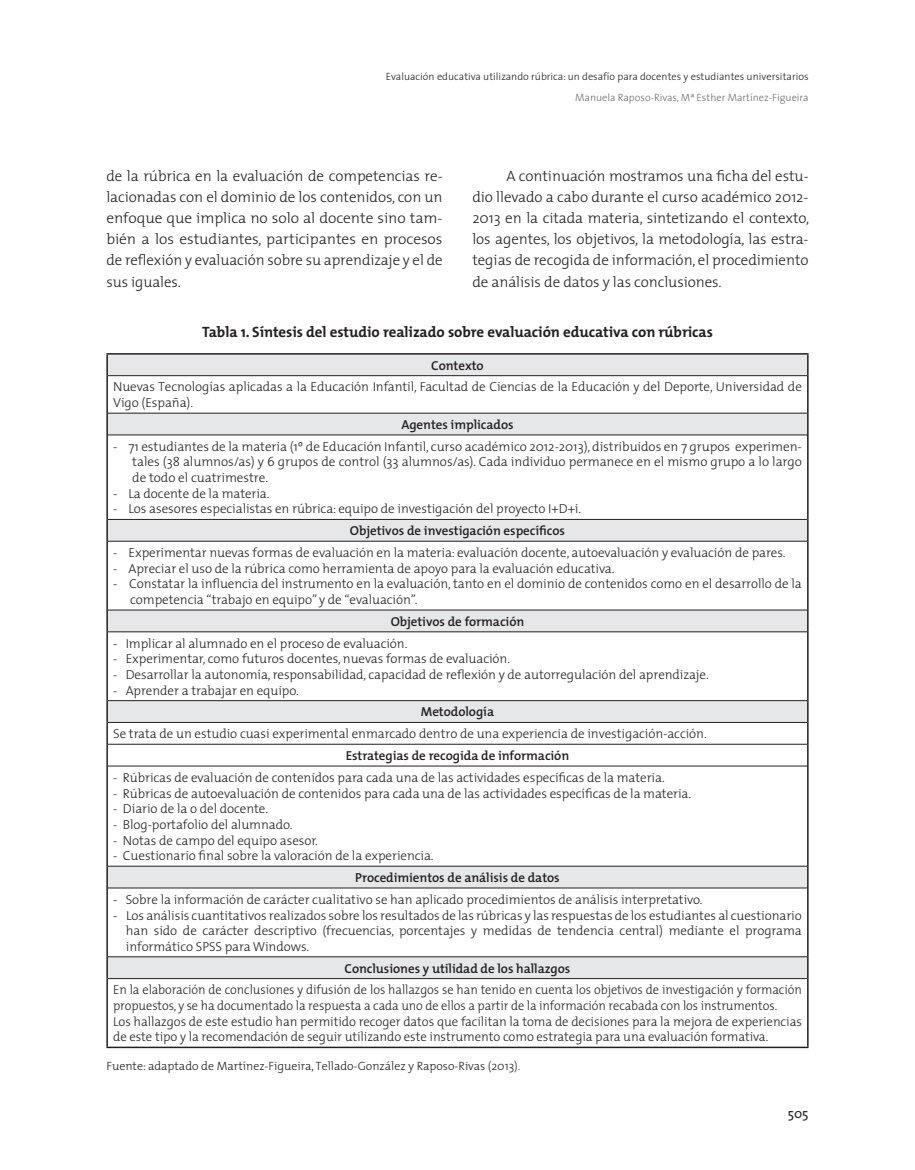
<style>
.page{position:relative;width:915px;height:1170px;background:#fff}
.page>*{position:absolute;margin:0;border:0;box-sizing:border-box;transform-origin:0 0}
.t1{font:300 15px/21px "The Mix";letter-spacing:-.005em;color:#231f20;text-align:justify}
.t2{font:700 15px "The Mix";letter-spacing:-.005em;color:#231f20}
.t3{font:13.5px "The Sans";color:#231f20}
.t4{font:300 13.05px/15.6px "The Mix";letter-spacing:-.005em;color:#231f20}
.t5{font:300 13.05px/15.6px "The Mix";letter-spacing:-.005em;color:#231f20;scale:.95 1}
.t6{font:600 13.05px "The Mix";letter-spacing:-.005em;color:#231f20}
.t7{font:300 12px "The Mix";color:#231f20}
.t8{font:300 10.5px "The Sans";color:#231f20}
.t9{font:300 10.5px "The Sans";color:#6c6d70}
</style>
<div class="page">
<svg style="left:108px;top:354px;width:698px;height:624px"></svg>
<hr style="left:106px;top:353px;width:702px;height:1px;background:#231f20">
<hr style="left:106px;top:354px;width:2px;height:21px;background:#231f20">
<hr style="left:806px;top:354px;width:2px;height:21px;background:#231f20">
<hr style="left:106px;top:375px;width:2px;height:38px;background:#231f20">
<hr style="left:806px;top:375px;width:2px;height:38px;background:#231f20">
<hr style="left:106px;top:413px;width:2px;height:22px;background:#231f20">
<hr style="left:806px;top:413px;width:2px;height:22px;background:#231f20">
<hr style="left:106px;top:435px;width:2px;height:84px;background:#231f20">
<hr style="left:806px;top:435px;width:2px;height:84px;background:#231f20">
<hr style="left:106px;top:519px;width:2px;height:22px;background:#231f20">
<hr style="left:806px;top:519px;width:2px;height:22px;background:#231f20">
<hr style="left:106px;top:541px;width:2px;height:69px;background:#231f20">
<hr style="left:806px;top:541px;width:2px;height:69px;background:#231f20">
<hr style="left:106px;top:610px;width:2px;height:21px;background:#231f20">
<hr style="left:806px;top:610px;width:2px;height:21px;background:#231f20">
<hr style="left:106px;top:631px;width:2px;height:69px;background:#231f20">
<hr style="left:806px;top:631px;width:2px;height:69px;background:#231f20">
<hr style="left:106px;top:700px;width:2px;height:22px;background:#231f20">
<hr style="left:806px;top:700px;width:2px;height:22px;background:#231f20">
<hr style="left:106px;top:722px;width:2px;height:22px;background:#231f20">
<hr style="left:806px;top:722px;width:2px;height:22px;background:#231f20">
<hr style="left:106px;top:744px;width:2px;height:22px;background:#231f20">
<hr style="left:806px;top:744px;width:2px;height:22px;background:#231f20">
<hr style="left:106px;top:766px;width:2px;height:100px;background:#231f20">
<hr style="left:806px;top:766px;width:2px;height:100px;background:#231f20">
<hr style="left:106px;top:866px;width:2px;height:21px;background:#231f20">
<hr style="left:806px;top:866px;width:2px;height:21px;background:#231f20">
<hr style="left:106px;top:887px;width:2px;height:69px;background:#231f20">
<hr style="left:806px;top:887px;width:2px;height:69px;background:#231f20">
<hr style="left:106px;top:956px;width:2px;height:22px;background:#231f20">
<hr style="left:806px;top:956px;width:2px;height:22px;background:#231f20">
<hr style="left:106px;top:978px;width:2px;height:68px;background:#231f20">
<hr style="left:806px;top:978px;width:2px;height:68px;background:#231f20">
<hr style="left:106px;top:1046px;width:702px;height:2px;background:#231f20">
<hr style="left:108px;top:375px;width:698px;height:1px;background:#231f20">
<hr style="left:108px;top:413px;width:698px;height:1px;background:#231f20">
<hr style="left:108px;top:434px;width:698px;height:1px;background:#231f20">
<hr style="left:108px;top:519px;width:698px;height:1px;background:#231f20">
<hr style="left:108px;top:541px;width:698px;height:1px;background:#231f20">
<hr style="left:108px;top:609px;width:698px;height:1px;background:#231f20">
<hr style="left:108px;top:631px;width:698px;height:1px;background:#231f20">
<hr style="left:108px;top:700px;width:698px;height:1px;background:#231f20">
<hr style="left:108px;top:722px;width:698px;height:1px;background:#231f20">
<hr style="left:108px;top:743px;width:698px;height:1px;background:#231f20">
<hr style="left:108px;top:765px;width:698px;height:1px;background:#231f20">
<hr style="left:108px;top:865px;width:698px;height:1px;background:#231f20">
<hr style="left:108px;top:887px;width:698px;height:1px;background:#231f20">
<hr style="left:108px;top:956px;width:698px;height:1px;background:#231f20">
<hr style="left:108px;top:978px;width:698px;height:1px;background:#231f20">
<p class="t8" style="left:386px;top:68px;width:424px">Evaluación educativa utilizando rúbrica: un desafío para docentes y estudiantes universitarios</p>
<p class="t9" style="left:575px;top:89px;width:235px">Manuela Raposo-Rivas, Mª Esther Martínez-Figueira</p>
<p class="t1" style="left:106px;top:165px;width:337px">de la rúbrica en la evaluación de competencias re&shy;lacionadas con el dominio de los contenidos, con un enfoque que implica no solo al docente sino tam&shy;bién a los estudiantes, participantes en procesos de reflexión y evaluación sobre su aprendizaje y el de sus iguales.</p>
<p class="t1" style="left:472px;top:165px;width:338px;text-indent:34px">A continuación mostramos una ficha del estu&shy;dio llevado a cabo durante el curso académico 2012- 2013 en la citada materia, sintetizando el contexto, los agentes, los objetivos, la metodología, las estra&shy;tegias de recogida de información, el procedimiento de análisis de datos y las conclusiones.</p>
<p class="t2" style="left:202px;top:319px;width:512px">Tabla 1. Síntesis del estudio realizado sobre evaluación educativa con rúbricas</p>
<p class="t6" style="left:431px;top:354px;width:54px">Contexto</p>
<p class="t4" style="left:113px;top:379px;width:690px">Nuevas Tecnologías aplicadas a la Educación Infantil, Facultad de Ciencias de la Educación y del Deporte, Universidad de<br>Vigo (España).</p>
<p class="t6" style="left:401px;top:413px;width:114px">Agentes implicados</p>
<p class="t4" style="left:132px;top:438px;width:671px;text-align:justify;text-indent:-19px">- 71 estudiantes de la materia (1º de Educación Infantil, curso académico 2012-2013), distribuidos en 7 grupos experimen&shy;tales (38 alumnos/as) y 6 grupos de control (33 alumnos/as). Cada individuo permanece en el mismo grupo a lo largo de todo el cuatrimestre.</p>
<p class="t4" style="left:113px;top:485px;width:158px">- La docente de la materia.</p>
<p class="t4" style="left:113px;top:500px;width:469px">- Los asesores especialistas en rúbrica: equipo de investigación del proyecto I+D+i.</p>
<p class="t6" style="left:350px;top:520px;width:216px">Objetivos de investigación específicos</p>
<p class="t4" style="left:113px;top:544px;width:673px">- Experimentar nuevas formas de evaluación en la materia: evaluación docente, autoevaluación y evaluación de pares.</p>
<p class="t4" style="left:113px;top:560px;width:502px">- Apreciar el uso de la rúbrica como herramienta de apoyo para la evaluación educativa.</p>
<p class="t4" style="left:130px;top:575px;width:673px;text-indent:-17px">- Constatar la influencia del instrumento en la evaluación, tanto en el dominio de contenidos como en el desarrollo de la competencia “trabajo en equipo” y de “evaluación”.</p>
<p class="t6" style="left:390px;top:610px;width:135px">Objetivos de formación</p>
<p class="t4" style="left:113px;top:635px;width:296px">- Implicar al alumnado en el proceso de evaluación.</p>
<p class="t4" style="left:113px;top:650px;width:398px">- Experimentar, como futuros docentes, nuevas formas de evaluación.</p>
<p class="t4" style="left:113px;top:666px;width:597px">- Desarrollar la autonomía, responsabilidad, capacidad de reflexión y de autorregulación del aprendizaje.</p>
<p class="t4" style="left:113px;top:682px;width:187px">- Aprender a trabajar en equipo.</p>
<p class="t6" style="left:420px;top:701px;width:75px">Metodología</p>
<p class="t4" style="left:113px;top:725px;width:595px">Se trata de un estudio cuasi experimental enmarcado dentro de una experiencia de investigación-acción.</p>
<p class="t6" style="left:345px;top:744px;width:225px">Estrategias de recogida de información</p>
<p class="t4" style="left:113px;top:769px;width:553px">- Rúbricas de evaluación de contenidos para cada una de las actividades específicas de la materia.</p>
<p class="t4" style="left:113px;top:784px;width:579px">- Rúbricas de autoevaluación de contenidos para cada una de las actividades específicas de la materia.</p>
<p class="t4" style="left:113px;top:800px;width:156px">- Diario de la o del docente.</p>
<p class="t4" style="left:113px;top:816px;width:181px">- Blog-portafolio del alumnado.</p>
<p class="t4" style="left:113px;top:831px;width:206px">- Notas de campo del equipo asesor.</p>
<p class="t4" style="left:113px;top:847px;width:322px">- Cuestionario final sobre la valoración de la experiencia.</p>
<p class="t6" style="left:355px;top:866px;width:206px">Procedimientos de análisis de datos</p>
<p class="t4" style="left:113px;top:891px;width:590px">- Sobre la información de carácter cualitativo se han aplicado procedimientos de análisis interpretativo.</p>
<p class="t4" style="left:126px;top:906px;width:677px;text-align:justify;text-indent:-13px">- Los análisis cuantitativos realizados sobre los resultados de las rúbricas y las respuestas de los estudiantes al cuestionario han sido de carácter descriptivo (frecuencias, porcentajes y medidas de tendencia central) mediante el programa informático SPSS para Windows.</p>
<p class="t6" style="left:344px;top:957px;width:227px">Conclusiones y utilidad de los hallazgos</p>
<p class="t5" style="left:113px;top:981px;width:726px">En la elaboración de conclusiones y difusión de los hallazgos se han tenido en cuenta los objetivos de investigación y formación propuestos, y se ha documentado la respuesta a cada uno de ellos a partir de la información recabada con los instrumentos.<br>Los hallazgos de este estudio han permitido recoger datos que facilitan la toma de decisiones para la mejora de experiencias de este tipo y la recomendación de seguir utilizando este instrumento como estrategia para una evaluación formativa.</p>
<p class="t7" style="left:106px;top:1055px;width:415px">Fuente: adaptado de Martínez-Figueira, Tellado-González y Raposo-Rivas (2013).</p>
<p class="t3" style="left:787px;top:1102px;width:22px">505</p>
</div>
